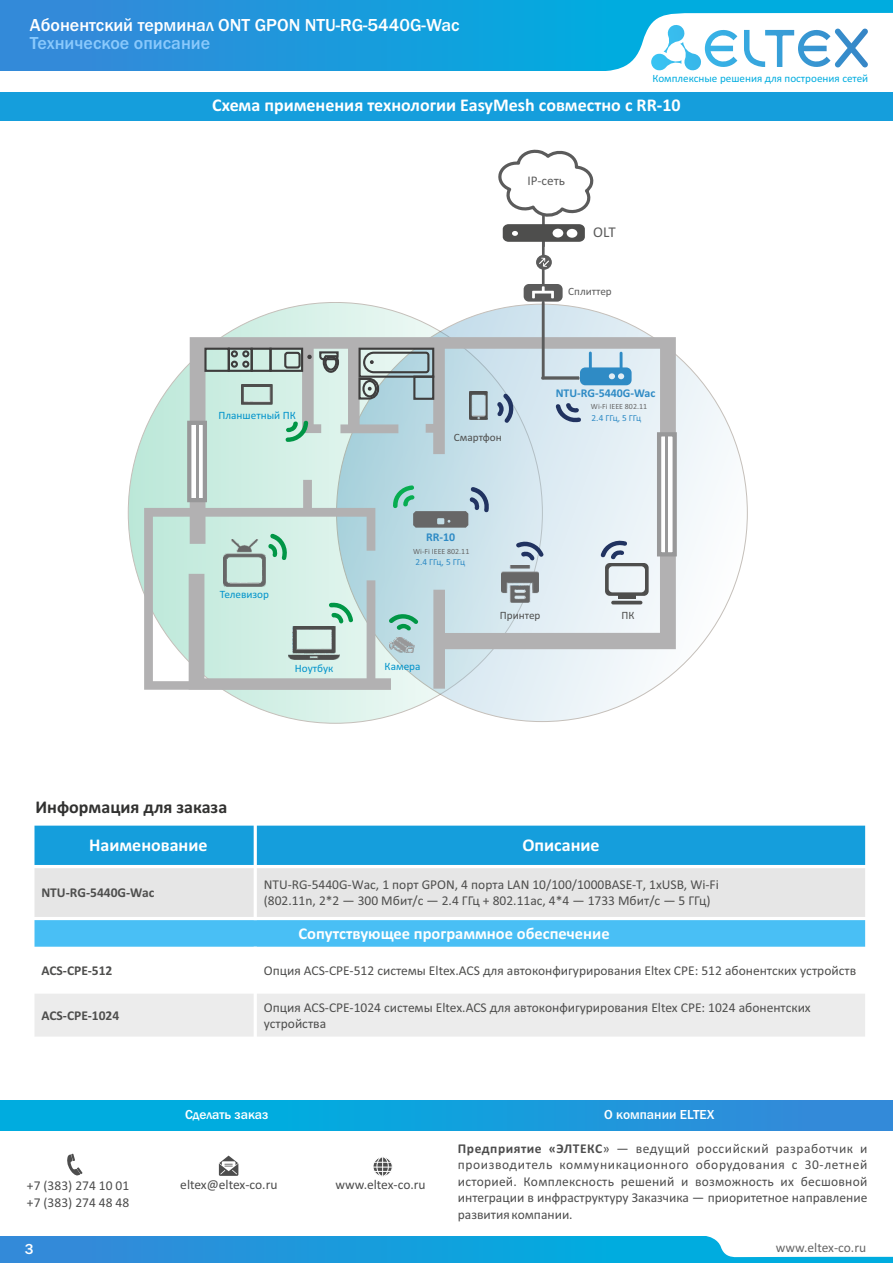
<style>
.page{position:relative;width:893px;height:1263px;background:#fff}
.page>*{position:absolute;margin:0;border:0;box-sizing:border-box;transform-origin:0 0}
.t1{font:700 18px "Calibri";color:#fff}
.t2{font:500 18px "Franklin Gothic";color:#fff}
.t3{font:500 18px "Franklin Gothic";color:#8ac9fc}
.t4{font:700 18px "Calibri";color:#313130}
.t5{font:700 16.5px "Calibri";color:#fff}
.t6{font:15px "Calibri";color:#5b5b5b}
.t7{font:500 15px "Franklin Gothic";color:#fff}
.t8{font:13.5px/16.5px "Calibri";color:#4e4e4d}
.t9{font:13.5px/16.5px "Calibri";color:#4d4d4d;text-align:justify}
.t10{font:700 13.5px "Calibri";color:#4e4e4d}
.t11{font:500 13.5px "Franklin Gothic";color:#fff}
.t12{font:13.5px "Calibri";color:#666}
.t13{font:13.2px "Calibri";color:#5b5b5b}
.t14{font:700 11.85px "Calibri";color:#2f8bc5}
.t15{font:11.25px "Calibri";color:#0093cb}
.t16{font:11.25px "Calibri";color:#4e4e4d}
.t17{font:11.25px "Calibri";color:#5b5b5b}
.t18{font:11.1px "Calibri";color:#00acdf}
.t19{font:9.3px "Calibri";letter-spacing:-.035em;color:#2f8bc5}
.t20{font:7.95px "Calibri";color:#676767}
.s1{font-weight:700}
</style>
<div class="page">
<div style="left:0;top:1236px;width:893px;height:27px;background:linear-gradient(to right,#3489d9,#00b4e0)"></div>
<svg style="left:703px;top:1236px;width:190px;height:21px"></svg>
<div style="left:0;top:0;width:893px;height:71px;background:linear-gradient(to right,#3489d9,#00b4e0)"></div>
<svg style="left:589px;top:13px;width:304px;height:58px"></svg>
<div style="left:33px;top:824px;width:222px;height:42px;background:#159edc"></div>
<div style="left:255px;top:824px;width:612px;height:42px;background:#159edc"></div>
<div style="left:33px;top:866px;width:222px;height:52px;background:#e6e6e6"></div>
<div style="left:255px;top:866px;width:612px;height:52px;background:#e6e6e6"></div>
<div style="left:33px;top:918px;width:834px;height:30px;background:#49bff5"></div>
<div style="left:33px;top:992px;width:222px;height:46px;background:#ececec"></div>
<div style="left:255px;top:992px;width:612px;height:46px;background:#ececec"></div>
<hr style="left:31px;top:822px;width:4px;height:218px;background:#fff">
<hr style="left:254px;top:947px;width:3px;height:93px;background:#fff">
<hr style="left:254px;top:822px;width:3px;height:98px;background:#fff">
<hr style="left:865px;top:822px;width:3px;height:218px;background:#fff">
<hr style="left:31px;top:1036px;width:837px;height:4px;background:#fff">
<hr style="left:31px;top:990px;width:837px;height:4px;background:#fff">
<hr style="left:31px;top:947px;width:837px;height:3px;background:#fff">
<hr style="left:31px;top:917px;width:837px;height:3px;background:#fff">
<hr style="left:31px;top:865px;width:837px;height:3px;background:#fff">
<svg style="left:34px;top:824px;width:832px;height:2px;background:#d4edf8"></svg>
<div style="left:0;top:1100px;width:893px;height:30px;background:linear-gradient(to right,#00b4e0,#3489d9)"></div>
<svg style="left:219px;top:1155px;width:19px;height:21px"></svg>
<div style="left:373px;top:1156px;width:20px;height:21px;background:#fafafa;border:1px solid #fff;border-radius:50%"></div>
<div style="left:376px;top:1156px;width:13px;height:20px;background:#fefefe;border:1px solid #fff;border-radius:50%"></div>
<svg style="left:373px;top:1157px;width:19px;height:19px"></svg>
<svg style="left:67px;top:1154px;width:16px;height:22px"></svg>
<div style="left:0;top:92px;width:893px;height:28px;background:#159edc"></div>
<svg style="left:128px;top:302px;width:414px;height:421px;background:#d7efe7"></svg>
<svg style="left:337px;top:304px;width:410px;height:417px"></svg>
<svg style="left:144px;top:337px;width:532px;height:353px;background:#cde0e0"></svg>
<div style="left:269px;top:348px;width:34px;height:24px;border:2px solid #3e3d3d"></div>
<div style="left:228px;top:348px;width:25px;height:24px;border:2px solid #3e3d3d"></div>
<div style="left:204px;top:348px;width:26px;height:24px;border:2px solid #3e3d3d"></div>
<div style="left:251px;top:348px;width:21px;height:24px;border:2px solid #3e3d3d"></div>
<div style="left:231px;top:350px;width:7px;height:7px;border:2px solid #3e3d3d;border-radius:50%"></div>
<div style="left:242px;top:350px;width:7px;height:7px;border:2px solid #3e3d3d;border-radius:50%"></div>
<div style="left:242px;top:361px;width:7px;height:7px;border:2px solid #3e3d3d;border-radius:50%"></div>
<div style="left:231px;top:361px;width:7px;height:7px;border:2px solid #3e3d3d;border-radius:50%"></div>
<div style="left:284px;top:352px;width:17px;height:17px;border:2px solid #3e3d3d;border-radius:2px"></div>
<svg style="left:307px;top:355px;width:5px;height:4px"></svg>
<svg style="left:318px;top:350px;width:22px;height:24px"></svg>
<div style="left:359px;top:348px;width:75px;height:30px;border:2px solid #3e3d3d"></div>
<svg style="left:357px;top:351px;width:74px;height:50px;background:#a5bbbf"></svg>
<div style="left:413px;top:376px;width:21px;height:24px;border:2px solid #3e3d3d"></div>
<hr style="left:618px;top:596px;width:18px;height:3px;background:#4e4e4d">
<hr style="left:611px;top:601px;width:31px;height:3px;background:#4e4e4d;border-radius:2px">
<svg style="left:655px;top:430px;width:24px;height:129px"></svg>
<hr style="left:665px;top:435px;width:3px;height:118px;background:#989899">
<svg style="left:185px;top:419px;width:24px;height:85px"></svg>
<hr style="left:196px;top:424px;width:3px;height:75px;background:#989899">
<svg style="left:556px;top:403px;width:25px;height:20px"></svg>
<svg style="left:268px;top:534px;width:19px;height:26px"></svg>
<svg style="left:286px;top:421px;width:22px;height:21px"></svg>
<img style="left:288px;top:626px;width:51px;height:34px">
<svg style="left:329px;top:602px;width:24px;height:21px"></svg>
<svg style="left:601px;top:540px;width:48px;height:56px;background:#c1c8ce"></svg>
<img style="left:470px;top:391px;width:17px;height:28px">
<img style="left:390px;top:637px;width:24px;height:15px">
<img style="left:501px;top:565px;width:38px;height:38px">
<img style="left:223px;top:539px;width:43px;height:47px">
<svg style="left:516px;top:541px;width:28px;height:19px"></svg>
<img style="left:242px;top:385px;width:30px;height:19px">
<svg style="left:497px;top:394px;width:16px;height:29px"></svg>
<svg style="left:389px;top:614px;width:29px;height:16px"></svg>
<svg style="left:494px;top:149px;width:138px;height:236px"></svg>
<svg style="left:393px;top:485px;width:96px;height:43px;background:#9ebabe"></svg>
<h1 class="t2" style="left:30px;top:19px;width:431px">Абонентский терминал ONT GPON NTU-RG-5440G-Wac</h1>
<h1 class="t3" style="left:30px;top:36px;width:182px">Техническое описание</h1>
<p class="t18" style="left:652px;top:73px;width:217px">Комплексные решения для построения сетей</p>
<h1 class="t1" style="left:212px;top:97px;width:470px">Схема применения технологии EasyMesh совместно с RR-10</h1>
<p class="t13" style="left:527px;top:175px;width:39px">IP-сеть</p>
<p class="t6" style="left:593px;top:225px;width:24px">OLT</p>
<p class="t15" style="left:219px;top:410px;width:79px">Планшетный ПК</p>
<p class="t15" style="left:220px;top:589px;width:51px">Телевизор</p>
<p class="t15" style="left:295px;top:664px;width:40px">Ноутбук</p>
<h1 class="t4" style="left:36px;top:799px;width:193px">Информация для заказа</h1>
<p class="t17" style="left:568px;top:287px;width:45px">Сплиттер</p>
<p class="t16" style="left:454px;top:432px;width:49px">Смартфон</p>
<p class="t14" style="left:556px;top:388px;width:101px">NTU-RG-5440G-Wac</p>
<p class="t19" style="left:592px;top:414px;width:51px">2.4 ГГц, 5 ГГц</p>
<p class="t20" style="left:591px;top:403px;width:58px">Wi-Fi IEEE 802.11</p>
<p class="t14" style="left:426px;top:532px;width:31px">RR-10</p>
<p class="t20" style="left:413px;top:548px;width:58px">Wi-Fi IEEE 802.11</p>
<p class="t19" style="left:415px;top:558px;width:51px">2.4 ГГц, 5 ГГц</p>
<p class="t15" style="left:385px;top:661px;width:37px">Камера</p>
<p class="t16" style="left:500px;top:611px;width:42px">Принтер</p>
<p class="t16" style="left:621px;top:611px;width:15px">ПК</p>
<h1 class="t1" style="left:89px;top:838px;width:120px">Наименование</h1>
<h1 class="t1" style="left:522px;top:838px;width:79px">Описание</h1>
<p class="t10" style="left:41px;top:887px;width:114px">NTU-RG-5440G-Wac</p>
<p class="t8" style="left:264px;top:877px;width:457px">NTU-RG-5440G-Wac, 1 порт GPON, 4 порта LAN 10/100/1000BASE-T, 1xUSB, Wi-Fi (802.11n, 2*2 — 300 Мбит/с — 2.4 ГГц + 802.11ac, 4*4 — 1733 Мбит/с — 5 ГГц)</p>
<p class="t5" style="left:299px;top:927px;width:313px">Сопутствующее программное обеспечение</p>
<p class="t10" style="left:41px;top:965px;width:72px">ACS-CPE-512</p>
<p class="t8" style="left:264px;top:963px;width:594px">Опция ACS-CPE-512 системы Eltex.ACS для автоконфигурирования Eltex CPE: 512 абонентских устройств</p>
<p class="t10" style="left:41px;top:1009px;width:79px">ACS-CPE-1024</p>
<p class="t8" style="left:264px;top:1000px;width:549px">Опция ACS-CPE-1024 системы Eltex.ACS для автоконфигурирования Eltex CPE: 1024 абонентских устройства</p>
<p class="t11" style="left:185px;top:1109px;width:85px">Сделать заказ</p>
<p class="t9" style="left:27px;top:1179px;width:104px">+7 (383) 274 10 01 +7 (383) 274 48 48</p>
<p class="t9" style="left:180px;top:1177px;width:99px">eltex@eltex-co.ru</p>
<p class="t9" style="left:335px;top:1177px;width:92px">www.eltex-co.ru</p>
<p class="t11" style="left:604px;top:1110px;width:112px">О компании ELTEX</p>
<p class="t9" style="left:458px;top:1141px;width:411px"><span class="s1">Предприятие «ЭЛТЕКС</span>» — ведущий российский разработчик и производитель коммуникационного оборудования с 30-летней историей. Комплексность решений и возможность их бесшовной интеграции в инфраструктуру Заказчика — приоритетное направление развития компании.</p>
<p class="t7" style="left:25px;top:1243px;width:10px">3</p>
<p class="t12" style="left:776px;top:1242px;width:92px">www.eltex-co.ru</p>
</div>
